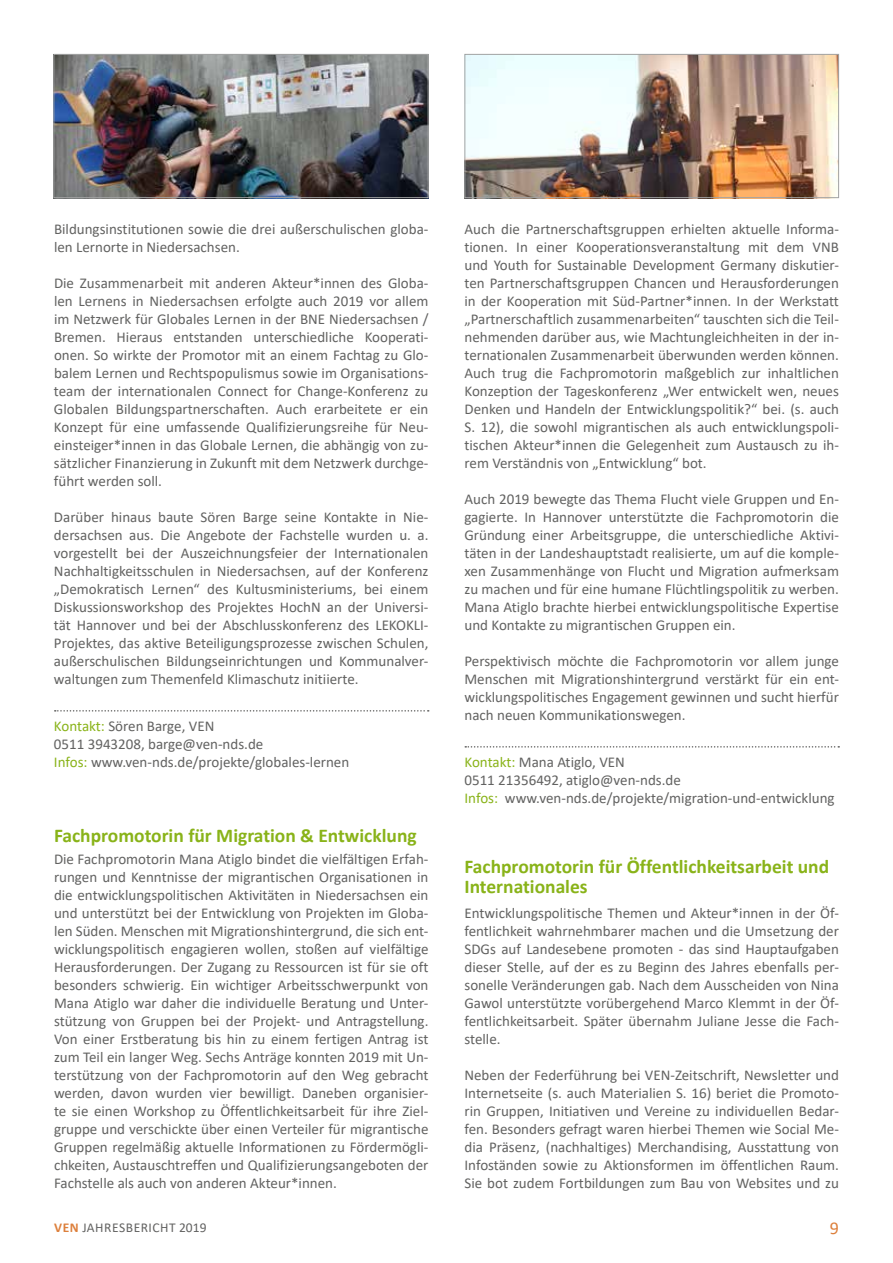
<style>
.page{position:relative;width:893px;height:1263px;background:#fff}
.page>*{position:absolute;margin:0;border:0;box-sizing:border-box;transform-origin:0 0}
.t1{font:700 19.5px/20.2px "Calibri";color:#89b319}
.t2{font:18px "Calibri";color:#dd803c}
.t3{font:15px/18px "Calibri";color:#626261;text-align:justify}
.t4{font:13.5px "Calibri";letter-spacing:.04em;color:#626261}
.s1{color:#89b319}
.s2{font-weight:700;color:#dd803c}
</style>
<div class="page">
<svg style="left:465px;top:746px;width:374px;height:1px"></svg>
<svg style="left:55px;top:710px;width:374px;height:1px"></svg>
<img style="left:55px;top:56px;width:371px;height:140px">
<div style="left:53px;top:54px;width:375px;height:144px;border:1px solid #a2a3a3"></div>
<img style="left:466px;top:56px;width:371px;height:140px">
<div style="left:464px;top:54px;width:375px;height:144px;border:1px solid #a2a3a3"></div>
<p class="t3" style="left:54px;top:220px;width:376px">Bildungsinstitutionen sowie die drei außerschulischen globa&shy;len Lernorte in Niedersachsen.</p>
<p class="t3" style="left:54px;top:274px;width:376px">Die Zusammenarbeit mit anderen Akteur*innen des Globa&shy;len Lernens in Niedersachsen erfolgte auch 2019 vor allem im Netzwerk für Globales Lernen in der BNE Niedersachsen / Bremen. Hieraus entstanden unterschiedliche Kooperati&shy;onen. So wirkte der Promotor mit an einem Fachtag zu Glo&shy;balem Lernen und Rechtspopulismus sowie im Organisations&shy;team der internationalen Connect for Change-Konferenz zu Globalen Bildungspartnerschaften. Auch erarbeitete er ein Konzept für eine umfassende Qualifizierungsreihe für Neu&shy;einsteiger*innen in das Globale Lernen, die abhängig von zu&shy;sätzlicher Finanzierung in Zukunft mit dem Netzwerk durchge&shy;führt werden soll.</p>
<p class="t3" style="left:54px;top:508px;width:376px">Darüber hinaus baute Sören Barge seine Kontakte in Nie&shy;dersachsen aus. Die Angebote der Fachstelle wurden u. a. vorgestellt bei der Auszeichnungsfeier der Internationalen Nachhaltigkeitsschulen in Niedersachsen, auf der Konferenz „Demokratisch Lernen“ des Kultusministeriums, bei einem Diskussionsworkshop des Projektes HochN an der Universi&shy;tät Hannover und bei der Abschlusskonferenz des LEKOKLI-Projektes, das aktive Beteiligungsprozesse zwischen Schulen, außerschulischen Bildungseinrichtungen und Kommunalver&shy;waltungen zum Themenfeld Klimaschutz initiierte.</p>
<p class="t3" style="left:54px;top:717px;width:297px;text-align:left"><span class="s1">Kontakt:</span> Sören Barge, VEN<br>0511 3943208, barge@ven-nds.de<br><span class="s1">Infos:</span> www.ven-nds.de/projekte/globales-lernen</p>
<h1 class="t1" style="left:54px;top:825px;width:364px">Fachpromotorin für Migration &amp; Entwicklung</h1>
<p class="t3" style="left:54px;top:850px;width:376px">Die Fachpromotorin Mana Atiglo bindet die vielfältigen Erfah&shy;rungen und Kenntnisse der migrantischen Organisationen in die entwicklungspolitischen Aktivitäten in Niedersachsen ein und unterstützt bei der Entwicklung von Projekten im Globa&shy;len Süden. Menschen mit Migrationshintergrund, die sich ent&shy;wicklungspolitisch engagieren wollen, stoßen auf vielfältige Herausforderungen. Der Zugang zu Ressourcen ist für sie oft besonders schwierig. Ein wichtiger Arbeitsschwerpunkt von Mana Atiglo war daher die individuelle Beratung und Unter&shy;stützung von Gruppen bei der Projekt- und Antragstellung.<br>Von einer Erstberatung bis hin zu einem fertigen Antrag ist zum Teil ein langer Weg. Sechs Anträge konnten 2019 mit Un&shy;terstützung von der Fachpromotorin auf den Weg gebracht werden, davon wurden vier bewilligt. Daneben organisier&shy;te sie einen Workshop zu Öffentlichkeitsarbeit für ihre Ziel&shy;gruppe und verschickte über einen Verteiler für migrantische Gruppen regelmäßig aktuelle Informationen zu Fördermögli&shy;chkeiten, Austauschtreffen und Qualifizierungsangeboten der Fachstelle als auch von anderen Akteur*innen.</p>
<p class="t3" style="left:464px;top:220px;width:376px">Auch die Partnerschaftsgruppen erhielten aktuelle Informa&shy;tionen. In einer Kooperationsveranstaltung mit dem VNB und Youth for Sustainable Development Germany diskutier&shy;ten Partnerschaftsgruppen Chancen und Herausforderungen in der Kooperation mit Süd-Partner*innen. In der Werkstatt „Partnerschaftlich zusammenarbeiten“ tauschten sich die Teil&shy;nehmenden darüber aus, wie Machtungleichheiten in der in&shy;ternationalen Zusammenarbeit überwunden werden können.<br>Auch trug die Fachpromotorin maßgeblich zur inhaltlichen Konzeption der Tageskonferenz „Wer entwickelt wen, neues Denken und Handeln der Entwicklungspolitik?“ bei. (s. auch S. 12), die sowohl migrantischen als auch entwicklungspoli&shy;tischen Akteur*innen die Gelegenheit zum Austausch zu ih&shy;rem Verständnis von „Entwicklung“ bot.</p>
<p class="t3" style="left:464px;top:490px;width:376px">Auch 2019 bewegte das Thema Flucht viele Gruppen und En&shy;gagierte. In Hannover unterstützte die Fachpromotorin die Gründung einer Arbeitsgruppe, die unterschiedliche Aktivi&shy;täten in der Landeshauptstadt realisierte, um auf die komple&shy;xen Zusammenhänge von Flucht und Migration aufmerksam zu machen und für eine humane Flüchtlingspolitik zu werben.<br>Mana Atiglo brachte hierbei entwicklungspolitische Expertise und Kontakte zu migrantischen Gruppen ein.</p>
<p class="t3" style="left:464px;top:652px;width:376px">Perspektivisch möchte die Fachpromotorin vor allem junge Menschen mit Migrationshintergrund verstärkt für ein ent&shy;wicklungspolitisches Engagement gewinnen und sucht hierfür nach neuen Kommunikationswegen.</p>
<p class="t3" style="left:464px;top:753px;width:372px;text-align:left"><span class="s1">Kontakt:</span> Mana Atiglo, VEN<br>0511 21356492, atiglo@ven-nds.de<br><span class="s1">Infos:</span> www.ven-nds.de/projekte/migration-und-entwicklung</p>
<h1 class="t1" style="left:464px;top:856px;width:366px">Fachpromotorin für Öffentlichkeitsarbeit und<br>Internationales</h1>
<p class="t3" style="left:464px;top:904px;width:376px">Entwicklungspolitische Themen und Akteur*innen in der Öf&shy;fentlichkeit wahrnehmbarer machen und die Umsetzung der SDGs auf Landesebene promoten - das sind Hauptaufgaben dieser Stelle, auf der es zu Beginn des Jahres ebenfalls per&shy;sonelle Veränderungen gab. Nach dem Ausscheiden von Nina Gawol unterstützte vorübergehend Marco Klemmt in der Öf&shy;fentlichkeitsarbeit. Später übernahm Juliane Jesse die Fach&shy;stelle.</p>
<p class="t3" style="left:464px;top:1066px;width:376px">Neben der Federführung bei VEN-Zeitschrift, Newsletter und Internetseite (s. auch Materialien S. 16) beriet die Promoto&shy;rin Gruppen, Initiativen und Vereine zu individuellen Bedar&shy;fen. Besonders gefragt waren hierbei Themen wie Social Me&shy;dia Präsenz, (nachhaltiges) Merchandising, Ausstattung von Infoständen sowie zu Aktionsformen im öffentlichen Raum.<br>Sie bot zudem Fortbildungen zum Bau von Websites und zu</p>
<p class="t4" style="left:54px;top:1218px;width:154px"><span class="s2">ven</span> Jahresbericht 2019</p>
<p class="t2" style="left:830px;top:1215px;width:11px">9</p>
</div>
